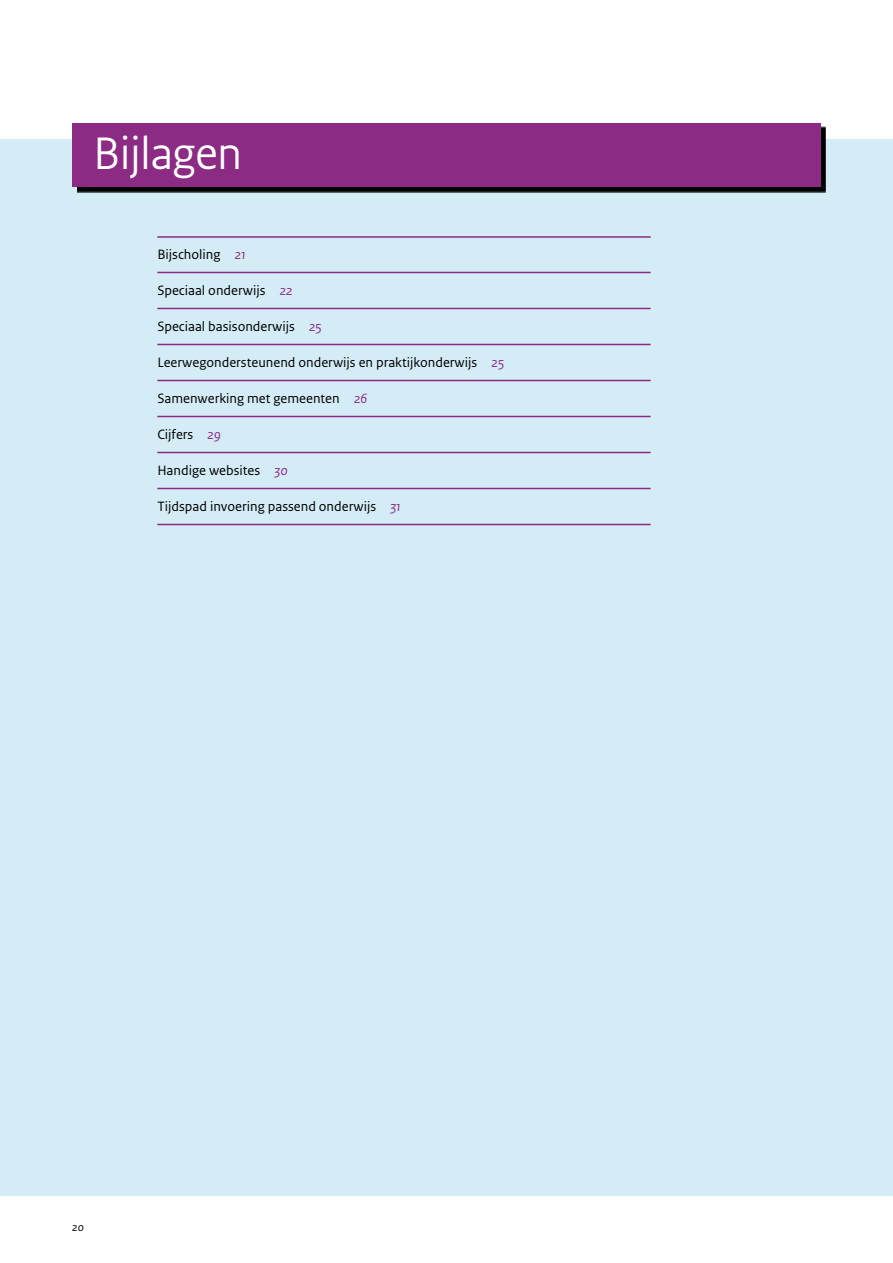
<style>
.page{position:relative;width:893px;height:1263px;background:#fff}
.page>*{position:absolute;margin:0;border:0;box-sizing:border-box;transform-origin:0 0}
.t1{font:48px "Rijksoverheid Sans Heading";color:#fff}
.t2{font:14.25px "Rijksoverheid Sans Text";color:#000}
.t3{font:italic 12px "Rijksoverheid Sans Text";color:#000}
.s1{font-style:italic;color:#8c2b84}
</style>
<div class="page">
<div style="left:0;top:139px;width:893px;height:1057px;background:#d4ecf6"></div>
<div style="left:77px;top:126px;width:748px;height:66px;background:#000"></div>
<div style="left:72px;top:123px;width:749px;height:64px;background:#8c2b84"></div>
<hr style="left:157px;top:236px;width:494px;height:2px;background:#8c2b84">
<hr style="left:157px;top:272px;width:494px;height:1px;background:#8c2b84">
<hr style="left:157px;top:308px;width:494px;height:1px;background:#8c2b84">
<hr style="left:157px;top:344px;width:494px;height:1px;background:#8c2b84">
<hr style="left:157px;top:380px;width:494px;height:1px;background:#8c2b84">
<hr style="left:157px;top:416px;width:494px;height:1px;background:#8c2b84">
<hr style="left:157px;top:452px;width:494px;height:1px;background:#8c2b84">
<hr style="left:157px;top:488px;width:494px;height:1px;background:#8c2b84">
<hr style="left:157px;top:524px;width:494px;height:1px;background:#8c2b84">
<h1 class="t1" style="left:94px;top:125px;width:150px">Bijlagen</h1>
<p class="t2" style="left:157px;top:246px;width:90px">Bijscholing <span class="s1">21</span></p>
<p class="t2" style="left:157px;top:282px;width:137px">Speciaal onderwijs <span class="s1">22</span></p>
<p class="t2" style="left:157px;top:318px;width:166px">Speciaal basisonderwijs <span class="s1">25</span></p>
<p class="t2" style="left:157px;top:354px;width:348px">Leerwegondersteunend onderwijs en praktijkonderwijs <span class="s1">25</span></p>
<p class="t2" style="left:157px;top:390px;width:211px">Samenwerking met gemeenten <span class="s1">26</span></p>
<p class="t2" style="left:157px;top:426px;width:65px">Cijfers <span class="s1">29</span></p>
<p class="t2" style="left:157px;top:462px;width:132px">Handige websites <span class="s1">30</span></p>
<p class="t2" style="left:157px;top:498px;width:245px">Tijdspad invoering passend onderwijs <span class="s1">31</span></p>
<p class="t3" style="left:72px;top:1220px;width:13px">20</p>
</div>
